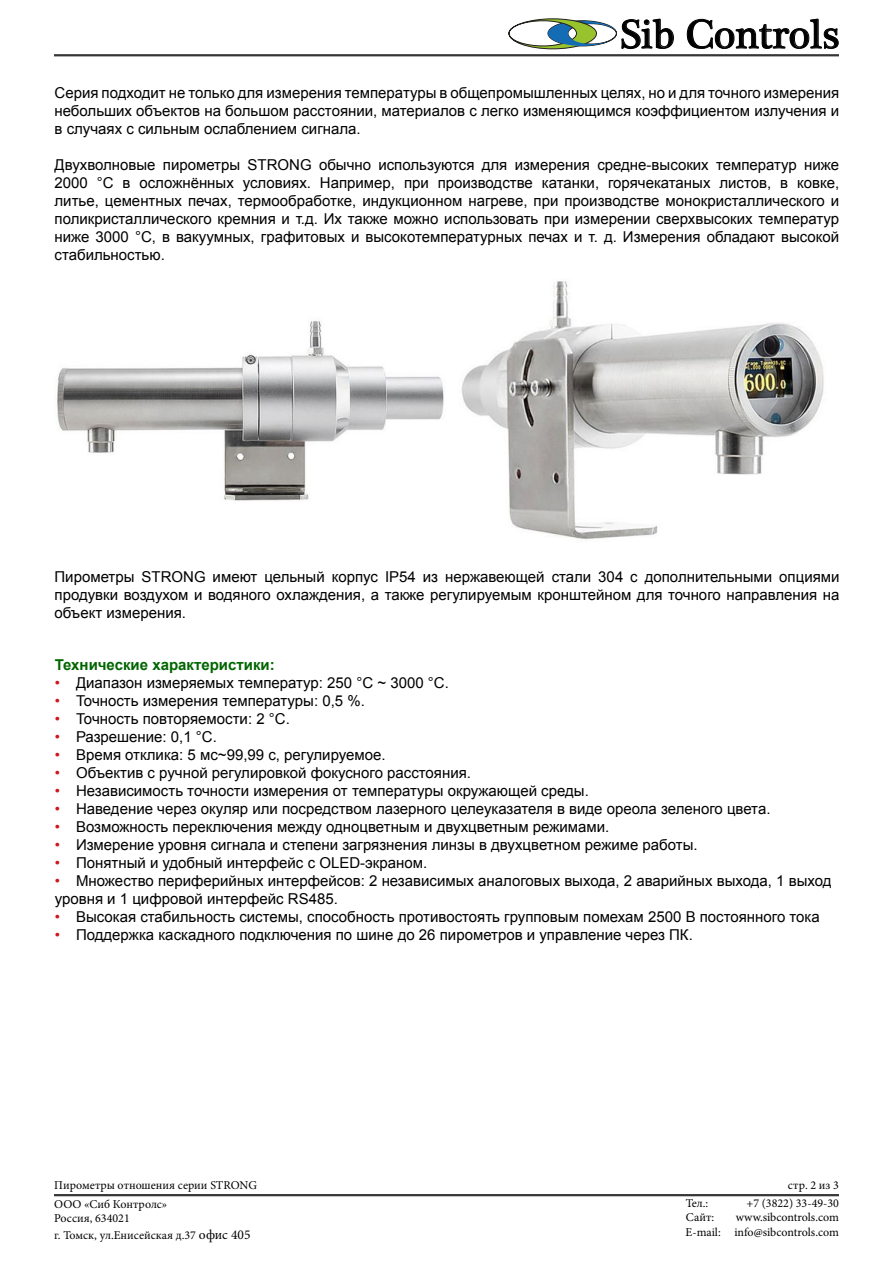
<style>
.page{position:relative;width:893px;height:1263px;background:#fff}
.page>*{position:absolute;margin:0;border:0;box-sizing:border-box;transform-origin:0 0}
.t1{font:41.4px "Plantagenet Cherokee";color:#000}
.t2{font:15px/18px "Arial";color:#000;text-align:justify}
.t3{font:700 15px "Arial";color:#060}
.t4{font:12px/14.4px "Minion Pro";color:#000}
.s1{color:#cd171a}
.s2{font-size:13.5px}
</style>
<div class="page">
<svg style="left:508px;top:18px;width:166px;height:32px"></svg>
<svg style="left:687px;top:18px;width:152px;height:31px"></svg>
<hr style="left:54px;top:54px;width:785px;height:2px;background:#373636">
<hr style="left:54px;top:1194px;width:785px;height:2px;background:#373636">
<img style="left:57px;top:321px;width:387px;height:180px">
<img style="left:461px;top:281px;width:363px;height:259px">
<h1 class="t1" style="left:620px;top:8px;width:220px">Sib Controls</h1>
<p class="t2" style="left:55px;top:84px;width:786px">Серия подходит не только для измерения температуры в общепромышленных целях, но и для точного измерения небольших объектов на большом расстоянии, материалов с легко изменяющимся коэффициентом излучения и в случаях с сильным ослаблением сигнала.</p>
<p class="t2" style="left:55px;top:156px;width:786px">Двухволновые пирометры STRONG обычно используются для измерения средне-высоких температур ниже 2000 °C в осложнённых условиях. Например, при производстве катанки, горячекатаных листов, в ковке, литье, цементных печах, термообработке, индукционном нагреве, при производстве монокристаллического и поликристаллического кремния и т.д. Их также можно использовать при измерении сверхвысоких температур ниже 3000 °C, в вакуумных, графитовых и высокотемпературных печах и т. д. Измерения обладают высокой стабильностью.</p>
<p class="t2" style="left:55px;top:568px;width:786px">Пирометры STRONG имеют цельный корпус IP54 из нержавеющей стали 304 с дополнительными опциями продувки воздухом и водяного охлаждения, а также регулируемым кронштейном для точного направления на объект измерения.</p>
<p class="t3" style="left:55px;top:654px;width:222px">Технические характеристики:</p>
<p class="t2" style="left:55px;top:674px;width:396px"><span class="s1">•</span> Диапазон измеряемых температур: 250 °C ~ 3000 °C.</p>
<p class="t2" style="left:55px;top:692px;width:312px"><span class="s1">•</span> Точность измерения температуры: 0,5 %.</p>
<p class="t2" style="left:55px;top:710px;width:237px"><span class="s1">•</span> Точность повторяемости: 2 °C.</p>
<p class="t2" style="left:55px;top:728px;width:164px"><span class="s1">•</span> Разрешение: 0,1 °C.</p>
<p class="t2" style="left:55px;top:746px;width:332px"><span class="s1">•</span> Время отклика: 5 мс~99,99 с, регулируемое.</p>
<p class="t2" style="left:55px;top:764px;width:418px"><span class="s1">•</span> Объектив с ручной регулировкой фокусного расстояния.</p>
<p class="t2" style="left:55px;top:782px;width:536px"><span class="s1">•</span> Независимость точности измерения от температуры окружающей среды.</p>
<p class="t2" style="left:55px;top:800px;width:717px"><span class="s1">•</span> Наведение через окуляр или посредством лазерного целеуказателя в виде ореола зеленого цвета.</p>
<p class="t2" style="left:55px;top:818px;width:556px"><span class="s1">•</span> Возможность переключения между одноцветным и двухцветным режимами.</p>
<p class="t2" style="left:55px;top:836px;width:644px"><span class="s1">•</span> Измерение уровня сигнала и степени загрязнения линзы в двухцветном режиме работы.</p>
<p class="t2" style="left:55px;top:854px;width:374px"><span class="s1">•</span> Понятный и удобный интерфейс с OLED-экраном.</p>
<p class="t2" style="left:55px;top:872px;width:778px"><span class="s1">•</span> Множество периферийных интерфейсов: 2 независимых аналоговых выхода, 2 аварийных выхода, 1 выход уровня и 1 цифровой интерфейс RS485.</p>
<p class="t2" style="left:55px;top:908px;width:767px"><span class="s1">•</span> Высокая стабильность системы, способность противостоять групповым помехам 2500 В постоянного тока</p>
<p class="t2" style="left:55px;top:926px;width:640px"><span class="s1">•</span> Поддержка каскадного подключения по шине до 26 пирометров и управление через ПК.</p>
<p class="t4" style="left:54px;top:1178px;width:204px">Пирометры отношения серии STRONG</p>
<p class="t4" style="left:788px;top:1178px;width:53px">стр. 2 из 3</p>
<p class="t4" style="left:54px;top:1197px;width:115px">ООО «Сиб Контролс»<br>Россия, 634021</p>
<p class="t4" style="left:54px;top:1227px;width:198px">г. Томск, ул.Енисейская д.37 <span class="s2">офис 405</span></p>
<p class="t4" style="left:686px;top:1196px;width:24px">Тел.:</p>
<p class="t4" style="left:746px;top:1196px;width:94px">+7 (3822) 33-49-30</p>
<p class="t4" style="left:686px;top:1210px;width:30px">Сайт:</p>
<p class="t4" style="left:686px;top:1210px;width:155px;text-align:right">www.sibcontrols.com<br>E-mail: info@sibcontrols.com</p>
</div>
